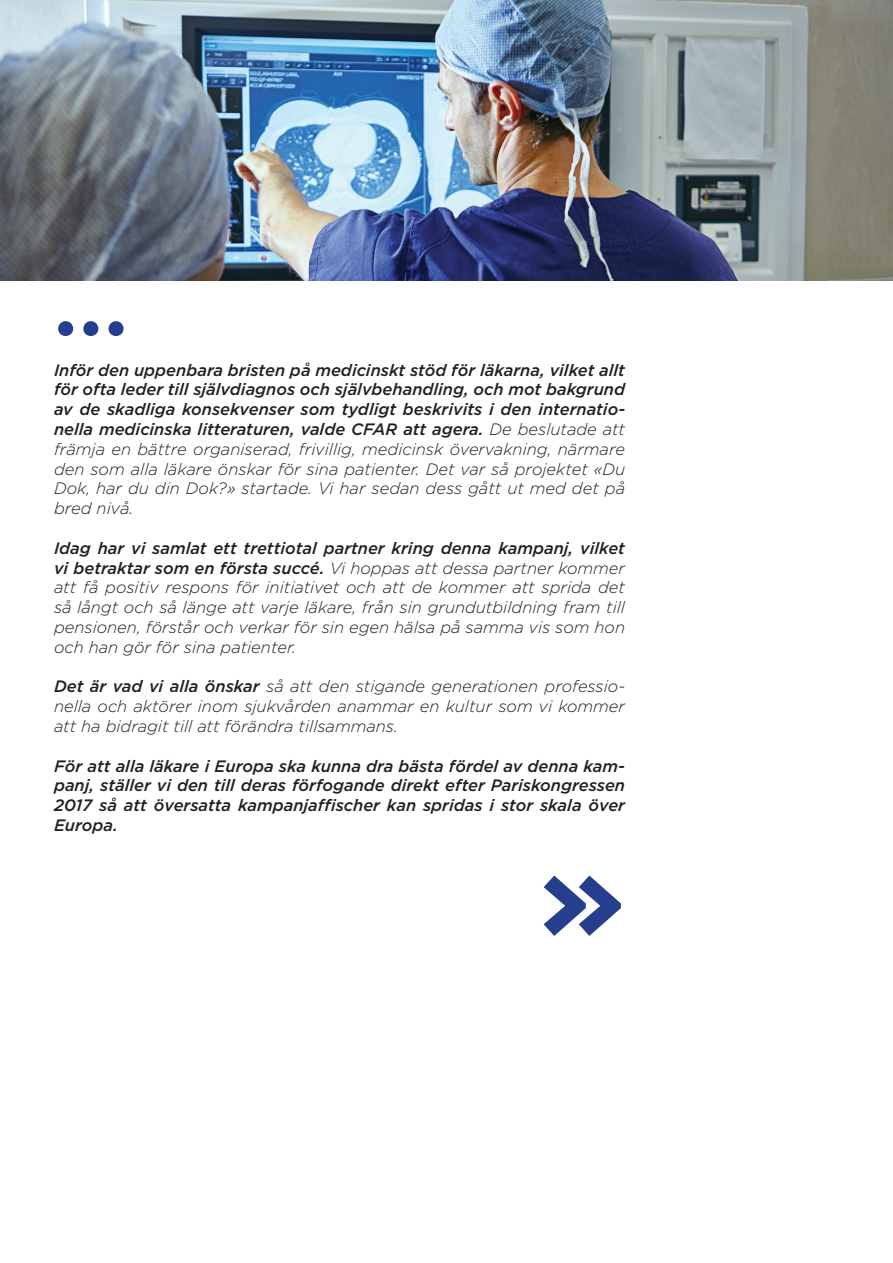
<style>
.page{position:relative;width:893px;height:1263px;background:#fff}
.page>*{position:absolute;margin:0;border:0;box-sizing:border-box;transform-origin:0 0}
.t1{font:600 130.5px "Prompt";color:#253f8e}
.t2{font:italic 500 16.5px/19.8px "Gotham HTF";color:#231f20;text-align:justify}
.t3{font:italic 300 16.5px/19.8px "Gotham HTF";color:#231f20;text-align:justify}
.s1{font-weight:300}
.s2{font-weight:500}
</style>
<div class="page">
<img style="left:0;top:0;width:893px;height:281px">
<h1 class="t1" style="left:54px;top:194px;width:75px">...</h1>
<p class="t2" style="left:54px;top:360px;width:573px">Inför den uppenbara bristen på medicinskt stöd för läkarna, vilket allt för ofta leder till självdiagnos och självbehandling, och mot bakgrund av de skadliga konsekvenser som tydligt beskrivits i den internatio&shy;nella medicinska litteraturen, valde CFAR att agera. <span class="s1">De beslutade att främja en bättre organiserad, frivillig, medicinsk övervakning, närmare den som alla läkare önskar för sina patienter. Det var så projektet «Du Dok, har du din Dok?» startade. Vi har sedan dess gått ut med det på bred nivå.</span></p>
<p class="t3" style="left:54px;top:538px;width:573px"><span class="s2">Idag har vi samlat ett trettiotal partner kring denna kampanj, vilket vi betraktar som en första succé.</span> Vi hoppas att dessa partner kommer att få positiv respons för initiativet och att de kommer att sprida det så långt och så länge att varje läkare, från sin grundutbildning fram till pensionen, förstår och verkar för sin egen hälsa på samma vis som hon och han gör för sina patienter.</p>
<p class="t3" style="left:54px;top:677px;width:573px"><span class="s2">Det är vad vi alla önskar</span> så att den stigande generationen professio&shy;nella och aktörer inom sjukvården anammar en kultur som vi kommer att ha bidragit till att förändra tillsammans.</p>
<p class="t2" style="left:54px;top:756px;width:573px">För att alla läkare i Europa ska kunna dra bästa fördel av denna kam&shy;panj, ställer vi den till deras förfogande direkt efter Pariskongressen 2017 så att översatta kampanjaffischer kan spridas i stor skala över Europa.</p>
<h1 class="t1" style="left:539px;top:806px;width:87px">»</h1>
</div>
